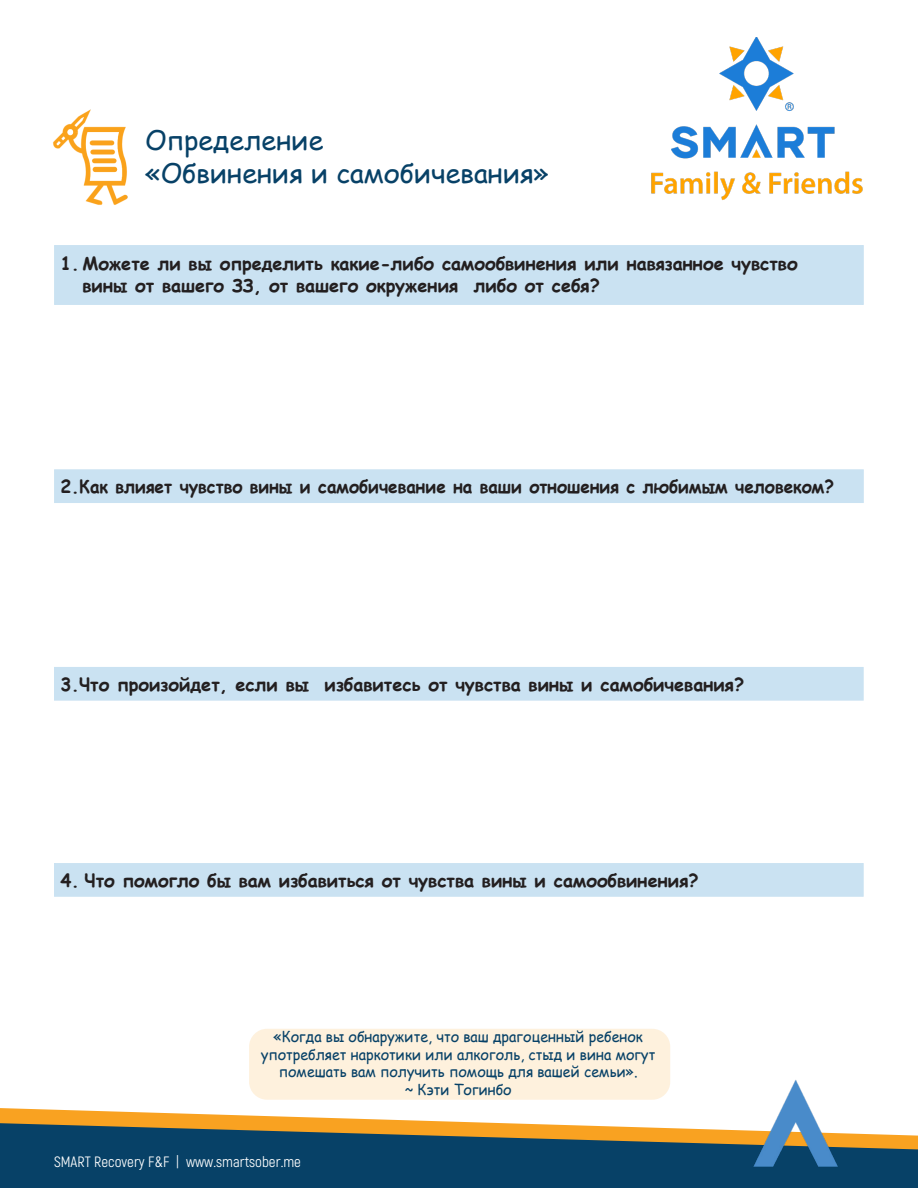
<style>
.page{position:relative;width:918px;height:1188px;background:#fff}
.page>*{position:absolute;margin:0;border:0;box-sizing:border-box;transform-origin:0 0}
.t1{font:27px/32.4px "Comic Sans MS";color:#074167}
.t2{font:700 18px/21.6px "Comic Sans MS";color:#231f20}
.t3{font:15px/17.7px "Comic Sans MS";color:#074167;text-align:center;scale:.95 1}
.t4{font:15px "Akrobat";color:#fff}
</style>
<div class="page">
<div style="left:54px;top:245px;width:810px;height:60px;background:#cae2f2"></div>
<svg style="left:0;top:1108px;width:496px;height:15px"></svg>
<svg style="left:0;top:1123px;width:918px;height:65px;background:#315461"></svg>
<img style="left:747px;top:1080px;width:117px;height:90px">
<img style="left:53px;top:110px;width:74px;height:95px">
<div style="left:54px;top:469px;width:810px;height:34px;background:#cae2f2"></div>
<div style="left:54px;top:667px;width:810px;height:34px;background:#cae2f2"></div>
<div style="left:54px;top:863px;width:810px;height:34px;background:#cae2f2"></div>
<img style="left:651px;top:38px;width:212px;height:162px">
<div style="left:249px;top:1029px;width:421px;height:71px;background:#fef1dd;border-radius:18px"></div>
<p class="t1" style="left:145px;top:123px;width:406px">Определение<br>«Обвинения и самобичевания»</p>
<p class="t2" style="left:82px;top:252px;width:717px;text-indent:-22px">1. Можете ли вы определить какие-либо самообвинения или навязанное чувство вины от вашего ЗЗ, от вашего окружения либо от себя?</p>
<p class="t2" style="left:60px;top:475px;width:775px">2.Как влияет чувство вины и самобичевание на ваши отношения с любимым человеком?</p>
<p class="t2" style="left:60px;top:673px;width:685px">3.Что произойдет, если вы избавитесь от чувства вины и самобичевания?</p>
<p class="t2" style="left:60px;top:869px;width:640px">4. Что помогло бы вам избавиться от чувства вины и самообвинения?</p>
<p class="t3" style="left:261px;top:1027px;width:417px">«Когда вы обнаружите, что ваш драгоценный ребенок употребляет наркотики или алкоголь, стыд и вина могут помешать вам получить помощь для вашей семьи».<br>~ Кэти Тогинбо</p>
<p class="t4" style="left:54px;top:1153px;width:248px">SMART Recovery F&amp;F | www.smartsober.me</p>
</div>
